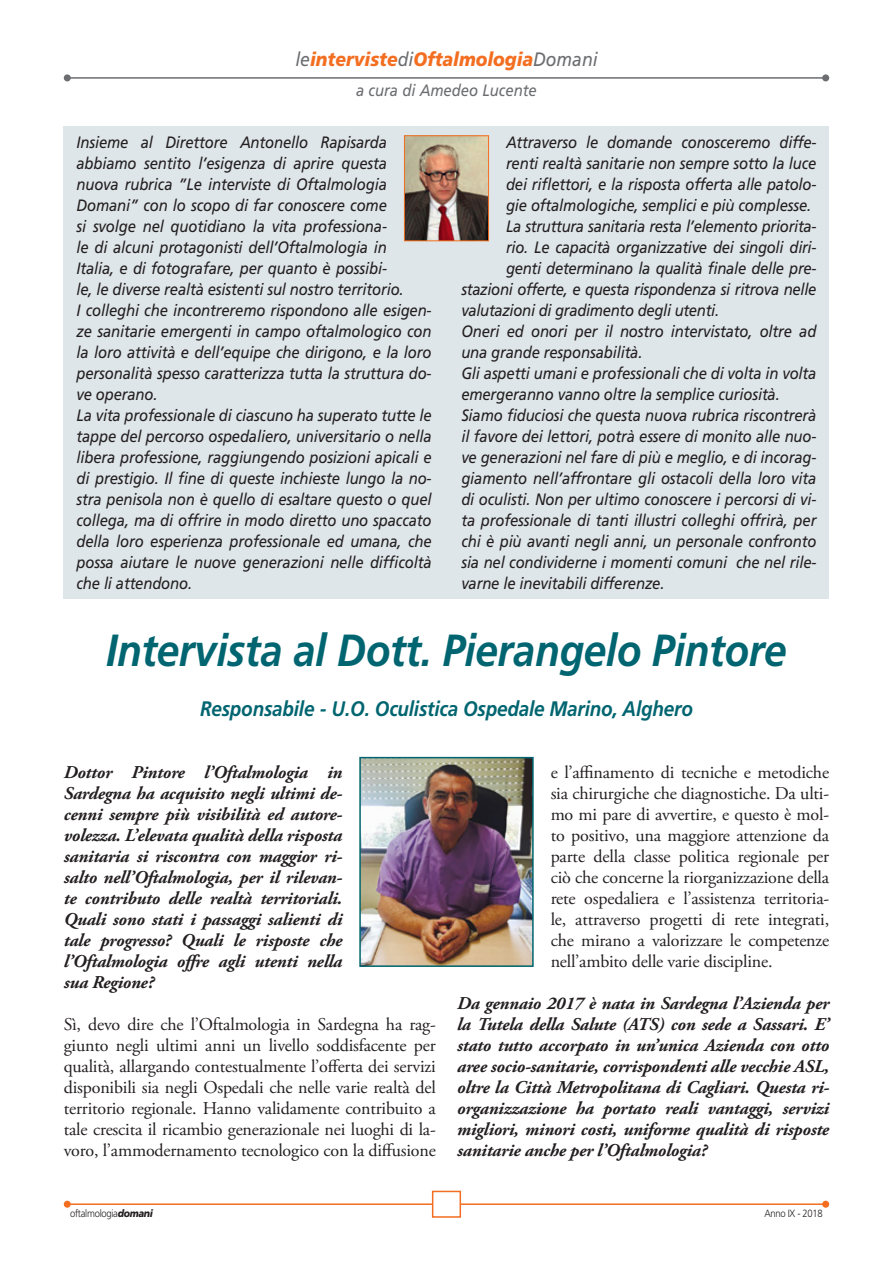
<style>
.page{position:relative;width:893px;height:1263px;background:#fff}
.page>*{position:absolute;margin:0;border:0;box-sizing:border-box;transform-origin:0 0}
.t1{font:italic 700 45px "Frutiger";letter-spacing:-.01em;color:#006570;scale:.9 1}
.t2{font:italic 700 21px "Frutiger";letter-spacing:-.01em;color:#006570;scale:.9 1}
.t3{font:italic 900 19.5px "Frutiger";color:#f36e21;scale:.9 1}
.t4{font:italic 700 18px/21px "Adobe Garamond Pro";letter-spacing:-.01em;color:#231f20;text-align:justify}
.t5{font:18px/21px "Adobe Garamond Pro";letter-spacing:-.01em;color:#231f20;text-align:justify}
.t6{font:italic 16.5px/21px "Frutiger";letter-spacing:-.01em;color:#231f20;scale:.9 1}
.t7{font:italic 16.5px "Frutiger";color:#6c6d70;scale:.9 1}
.t8{font:300 10.5px "Frutiger";letter-spacing:-.03em;color:#231f20;scale:.9 1}
.s1{font-weight:400;color:#6c6d70}
.s2{font-weight:900;font-style:italic}
</style>
<div class="page">
<div style="left:64px;top:1201px;width:7px;height:7px;background:#f36e21;border-radius:50%"></div>
<div style="left:822px;top:1201px;width:7px;height:7px;background:#f36e21;border-radius:50%"></div>
<hr style="left:67px;top:1203px;width:757px;height:2px;background:#f36e21">
<div style="left:433px;top:1191px;width:27px;height:26px;background:#fff"></div>
<div style="left:432px;top:1191px;width:29px;height:27px;border:2px solid #f36e21"></div>
<div style="left:64px;top:74px;width:7px;height:7px;background:#6c6d70;border-radius:50%"></div>
<div style="left:822px;top:74px;width:7px;height:7px;background:#6c6d70;border-radius:50%"></div>
<hr style="left:67px;top:77px;width:757px;height:2px;background:#6c6d70">
<div style="left:64px;top:127px;width:765px;height:472px;background:#dfe6e9"></div>
<img style="left:406px;top:137px;width:81px;height:102px">
<div style="left:404px;top:135px;width:85px;height:106px;border:1px solid #f36e21"></div>
<img style="left:362px;top:760px;width:169px;height:204px">
<div style="left:359px;top:757px;width:175px;height:210px;border:2px solid #006570"></div>
<p class="t3" style="left:295px;top:48px;width:337px"><span class="s1">le</span>interviste<span class="s1">di</span>Oftalmologia<span class="s1">Domani</span></p>
<p class="t7" style="left:356px;top:80px;width:202px">a cura di Amedeo Lucente</p>
<p class="t6" style="left:77px;top:131px;width:396px">Insieme al Direttore Antonello Rapisarda abbiamo sentito l’esigenza di aprire questa nuova rubrica ”Le interviste di Oftalmologia Domani” con lo scopo di far conoscere come<br>si svolge nel quotidiano la vita professiona-<br>le di alcuni protagonisti dell’Oftalmologia in<br>Italia, e di fotografare, per quanto è possibi-<br>le, le diverse realtà esistenti sul nostro territorio.<br>I colleghi che incontreremo rispondono alle esigen&shy;ze sanitarie emergenti in campo oftalmologico con la loro attività e dell’equipe che dirigono, e la loro personalità spesso caratterizza tutta la struttura do&shy;ve operano.<br>La vita professionale di ciascuno ha superato tutte le tappe del percorso ospedaliero, universitario o nella libera professione, raggiungendo posizioni apicali e di prestigio. Il fine di queste inchieste lungo la no&shy;stra penisola non è quello di esaltare questo o quel collega, ma di offrire in modo diretto uno spaccato della loro esperienza professionale ed umana, che possa aiutare le nuove generazioni nelle difficoltà che li attendono.</p>
<p class="t6" style="left:506px;top:131px;width:346px">Attraverso le domande conosceremo diffe-</p>
<p class="t6" style="left:506px;top:152px;width:346px">renti realtà sanitarie non sempre sotto la luce</p>
<p class="t6" style="left:506px;top:173px;width:346px">dei riflettori, e la risposta offerta alle patolo-</p>
<p class="t6" style="left:506px;top:194px;width:341px">gie oftalmologiche, semplici e più complesse.</p>
<p class="t6" style="left:506px;top:215px;width:346px">La struttura sanitaria resta l’elemento priorita-</p>
<p class="t6" style="left:506px;top:236px;width:346px">rio. Le capacità organizzative dei singoli diri-</p>
<p class="t6" style="left:506px;top:257px;width:346px">genti determinano la qualità finale delle pre-</p>
<p class="t6" style="left:461px;top:278px;width:396px">stazioni offerte, e questa rispondenza si ritrova nelle</p>
<p class="t6" style="left:461px;top:299px;width:288px">valutazioni di gradimento degli utenti.</p>
<p class="t6" style="left:461px;top:320px;width:396px">Oneri ed onori per il nostro intervistato, oltre ad</p>
<p class="t6" style="left:461px;top:341px;width:203px">una grande responsabilità.</p>
<p class="t6" style="left:461px;top:362px;width:396px">Gli aspetti umani e professionali che di volta in volta</p>
<p class="t6" style="left:461px;top:383px;width:355px">emergeranno vanno oltre la semplice curiosità.</p>
<p class="t6" style="left:461px;top:404px;width:396px">Siamo fiduciosi che questa nuova rubrica riscontrerà</p>
<p class="t6" style="left:461px;top:425px;width:396px">il favore dei lettori, potrà essere di monito alle nuo-</p>
<p class="t6" style="left:461px;top:446px;width:396px">ve generazioni nel fare di più e meglio, e di incorag-</p>
<p class="t6" style="left:461px;top:467px;width:396px">giamento nell’affrontare gli ostacoli della loro vita</p>
<p class="t6" style="left:461px;top:488px;width:396px">di oculisti. Non per ultimo conoscere i percorsi di vi-</p>
<p class="t6" style="left:461px;top:509px;width:396px">ta professionale di tanti illustri colleghi offrirà, per</p>
<p class="t6" style="left:461px;top:530px;width:396px">chi è più avanti negli anni, un personale confronto</p>
<p class="t6" style="left:461px;top:551px;width:396px">sia nel condividerne i momenti comuni che nel rile-</p>
<p class="t6" style="left:461px;top:572px;width:227px">varne le inevitabili differenze.</p>
<h1 class="t1" style="left:106px;top:624px;width:758px">Intervista al Dott. Pierangelo Pintore</h1>
<p class="t2" style="left:200px;top:697px;width:549px">Responsabile - U.O. Oculistica Ospedale Marino, Alghero</p>
<p class="t4" style="left:64px;top:762px;width:280px">Dottor Pintore l’Oftalmologia in Sardegna ha acquisito negli ultimi de&shy;cenni sempre più visibilità ed autore&shy;volezza. L’elevata qualità della risposta sanitaria si riscontra con maggior ri&shy;salto nell’Oftalmologia, per il rilevan&shy;te contributo delle realtà territoriali.<br>Quali sono stati i passaggi salienti di tale progresso? Quali le risposte che l’Oftalmologia offre agli utenti nella sua Regione?</p>
<p class="t5" style="left:64px;top:1014px;width:374px">Sì, devo dire che l’Oftalmologia in Sardegna ha rag&shy;giunto negli ultimi anni un livello soddisfacente per qualità, allargando contestualmente l’offerta dei servizi disponibili sia negli Ospedali che nelle varie realtà del territorio regionale. Hanno validamente contribuito a tale crescita il ricambio generazionale nei luoghi di la&shy;voro, l’ammodernamento tecnologico con la diffusione</p>
<p class="t5" style="left:551px;top:762px;width:280px">e l’affinamento di tecniche e metodiche sia chirurgiche che diagnostiche. Da ulti&shy;mo mi pare di avvertire, e questo è mol&shy;to positivo, una maggiore attenzione da parte della classe politica regionale per ciò che concerne la riorganizzazione della rete ospedaliera e l’assistenza territoria&shy;le, attraverso progetti di rete integrati, che mirano a valorizzare le competenze nell’ambito delle varie discipline.</p>
<p class="t4" style="left:457px;top:993px;width:374px">Da gennaio 2017 è nata in Sardegna l’Azienda per la Tutela della Salute (ATS) con sede a Sassari. E’ stato tutto accorpato in un’unica Azienda con otto aree socio-sanitarie, corrispondenti alle vecchie ASL, oltre la Città Metropolitana di Cagliari. Questa ri&shy;organizzazione ha portato reali vantaggi, servizi migliori, minori costi, uniforme qualità di risposte sanitarie anche per l’Oftalmologia?</p>
<p class="t8" style="left:70px;top:1208px;width:94px">oftalmologia<span class="s2">domani</span></p>
<p class="t8" style="left:764px;top:1208px;width:66px">Anno IX - 2018</p>
</div>
